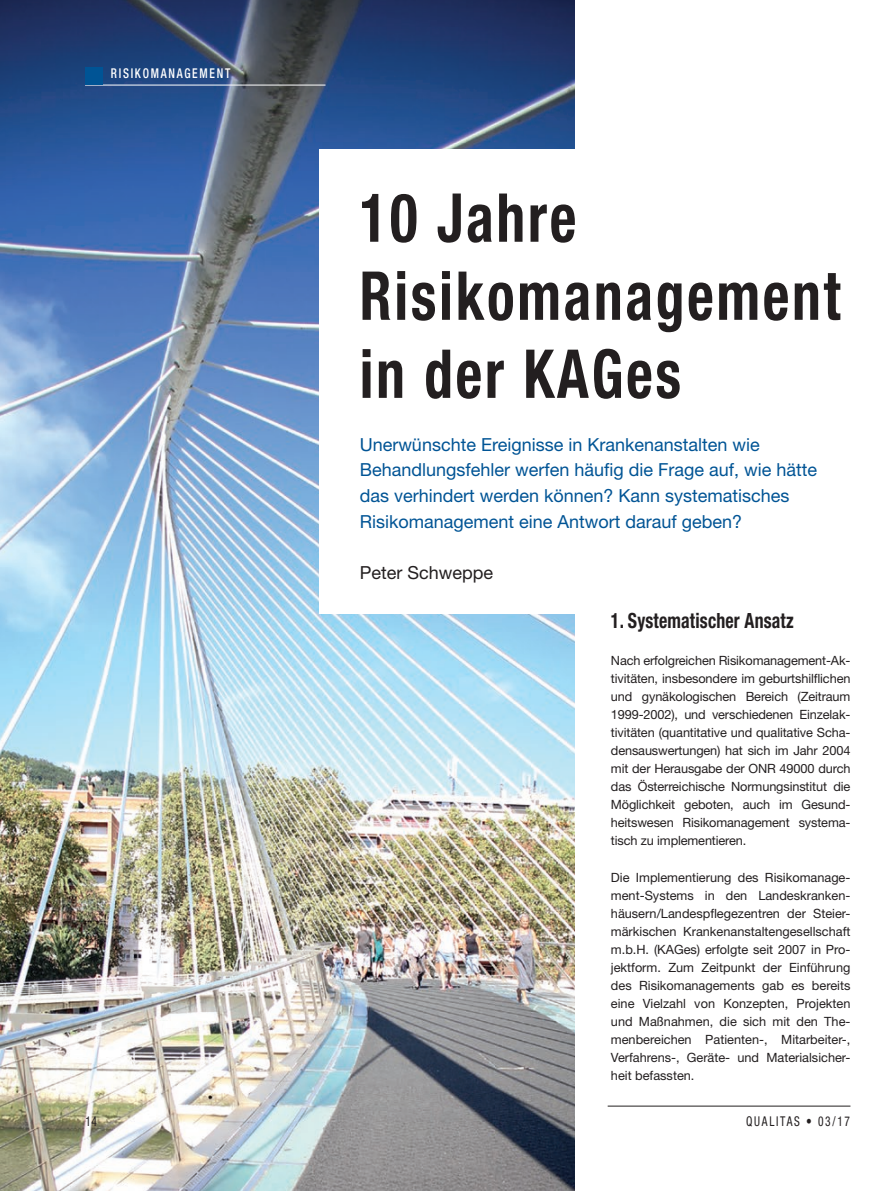
<style>
.page{position:relative;width:893px;height:1191px;background:#fff}
.page>*{position:absolute;margin:0;border:0;box-sizing:border-box;transform-origin:0 0}
.t1{font:700 condensed 67.5px/78px "Helvetica Neue LT Std";letter-spacing:.05em;color:#231f20;scale:.85 1}
.t2{font:700 condensed 21px "Helvetica Neue LT Std";letter-spacing:.01em;color:#231f20;scale:.85 1}
.t3{font:18px/25.5px "Helvetica Neue LT Std";color:#005495}
.t4{font:18px "Helvetica Neue LT Std";color:#231f20}
.t5{font:condensed 13.5px "Helvetica Neue LT Std";letter-spacing:.15em;color:#231f20;scale:.85 1}
.t6{font:500 condensed 13.5px "Helvetica Neue LT Std";letter-spacing:.15em;color:#fff;scale:.85 1}
.t7{font:12.75px/18px "Helvetica Neue LT Std";letter-spacing:-.01em;color:#231f20;text-align:justify}
</style>
<div class="page">
<hr style="left:608px;top:1105px;width:242px;height:1px;background:#231f20">
<img style="left:0;top:0;width:574px;height:1191px">
<div style="left:319px;top:149px;width:539px;height:464px;background:#fff"></div>
<hr style="left:85px;top:85px;width:241px;height:1px;background:#fff">
<div style="left:85px;top:68px;width:17px;height:17px;background:#005495"></div>
<p class="t6" style="left:111px;top:65px;width:142px">RISIKOMANAGEMENT</p>
<p class="t5" style="left:85px;top:1113px;width:15px">14</p>
<h1 class="t1" style="left:360px;top:178px;width:567px">10 Jahre<br>Risikomanagement in der KAGes</h1>
<h3 class="t3" style="left:360px;top:431px;width:459px">Unerwünschte Ereignisse in Krankenanstalten wie Behandlungsfehler werfen häufig die Frage auf, wie hätte das verhindert werden können? Kann systematisches Risikomanagement eine Antwort darauf geben?</h3>
<h3 class="t4" style="left:360px;top:561px;width:135px">Peter Schweppe</h3>
<h2 class="t2" style="left:611px;top:608px;width:217px">1. Systematischer Ansatz</h2>
<p class="t7" style="left:611px;top:651px;width:241px">Nach erfolgreichen Risikomanagement-Ak&shy;tivitäten, insbesondere im geburtshilflichen und gynäkologischen Bereich (Zeitraum 1999-2002), und verschiedenen Einzelak&shy;tivitäten (quantitative und qualitative Scha&shy;densauswertungen) hat sich im Jahr 2004 mit der Herausgabe der ONR 49000 durch das Österreichische Normungsinstitut die Möglichkeit geboten, auch im Gesund&shy;heitswesen Risikomanagement systema&shy;tisch zu implementieren.</p>
<p class="t7" style="left:611px;top:867px;width:241px">Die Implementierung des Risikomanage&shy;ment-Systems in den Landeskranken&shy;häusern/Landespflegezentren der Steier&shy;märkischen Krankenanstaltengesellschaft m.b.H. (KAGes) erfolgte seit 2007 in Pro&shy;jektform. Zum Zeitpunkt der Einführung des Risikomanagements gab es bereits eine Vielzahl von Konzepten, Projekten und Maßnahmen, die sich mit den The&shy;menbereichen Patienten-, Mitarbeiter-, Verfahrens-, Geräte- und Materialsicher&shy;heit befassten.</p>
<p class="t5" style="left:746px;top:1113px;width:124px">QUALITAS • 03/17</p>
</div>
